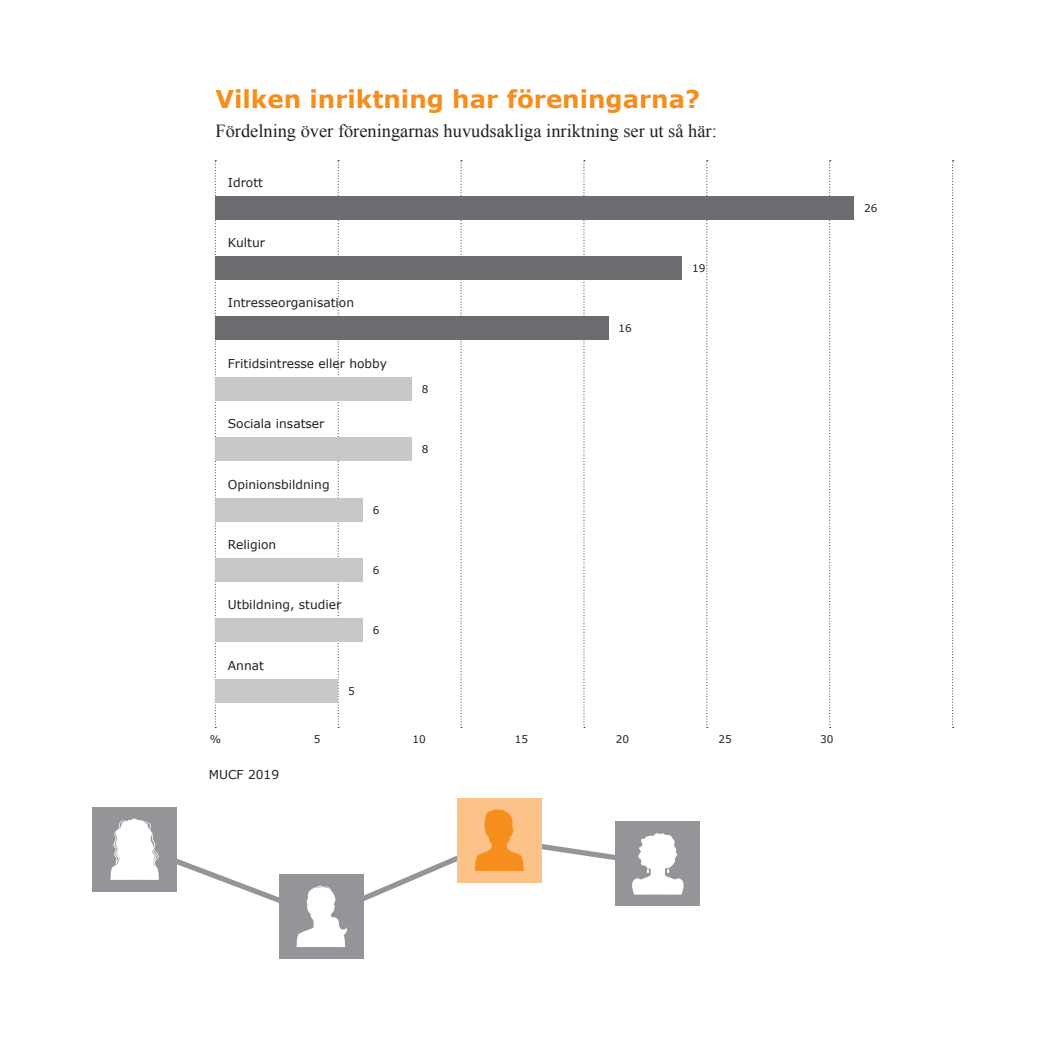
<style>
.page{position:relative;width:1042px;height:1042px;background:#fff}
.page>*{position:absolute;margin:0;border:0;box-sizing:border-box;transform-origin:0 0}
.RUBRIK_3{font:700 24.5px "Verdana";color:#f68e1e}
.BRÖD{font:18.38px "Times New Roman";color:#231f20}
.RUBRIK_2{font:12.25px "Verdana";color:#231f20}
.RUBRIK_2-2{font:10.5px "Verdana";color:#231f20}
</style>
<div class="page">
<svg style="left:128px;top:835px;width:488px;height:87px"></svg>
<svg style="left:952px;top:160px;width:1px;height:568px"></svg>
<svg style="left:338px;top:160px;width:1px;height:568px"></svg>
<svg style="left:461px;top:160px;width:1px;height:568px"></svg>
<svg style="left:583px;top:160px;width:2px;height:568px"></svg>
<svg style="left:706px;top:160px;width:2px;height:568px"></svg>
<svg style="left:829px;top:160px;width:2px;height:568px"></svg>
<svg style="left:215px;top:160px;width:1px;height:568px"></svg>
<div style="left:280px;top:874px;width:84px;height:84px;background:#939598"></div>
<svg style="left:296px;top:885px;width:51px;height:62px"></svg>
<div style="left:93px;top:807px;width:84px;height:84px;background:#939598"></div>
<svg style="left:110px;top:818px;width:49px;height:62px"></svg>
<div style="left:616px;top:822px;width:84px;height:84px;background:#939598"></div>
<svg style="left:632px;top:833px;width:52px;height:61px"></svg>
<div style="left:457px;top:798px;width:84px;height:84px;background:#fcc287"></div>
<svg style="left:475px;top:809px;width:49px;height:62px"></svg>
<div style="left:215px;top:256px;width:467px;height:24px;background:#6c6d70"></div>
<div style="left:215px;top:196px;width:639px;height:23px;background:#6c6d70"></div>
<div style="left:215px;top:437px;width:197px;height:24px;background:#c7c8ca"></div>
<div style="left:215px;top:618px;width:148px;height:24px;background:#c7c8ca"></div>
<div style="left:215px;top:317px;width:394px;height:23px;background:#6c6d70"></div>
<div style="left:215px;top:498px;width:148px;height:23px;background:#c7c8ca"></div>
<div style="left:215px;top:679px;width:123px;height:23px;background:#c7c8ca"></div>
<div style="left:215px;top:377px;width:197px;height:24px;background:#c7c8ca"></div>
<div style="left:215px;top:558px;width:148px;height:24px;background:#c7c8ca"></div>
<p class="RUBRIK_3" style="left:215px;top:83px;width:486px">Vilken inriktning har föreningarna?</p>
<p class="BRÖD" style="left:215px;top:118px;width:503px">Fördelning över föreningarnas huvudsakliga inriktning ser ut så här:</p>
<p class="RUBRIK_2" style="left:228px;top:174px;width:37px">Idrott</p>
<p class="RUBRIK_2" style="left:228px;top:235px;width:39px">Kultur</p>
<p class="RUBRIK_2" style="left:228px;top:295px;width:128px">Intresseorganisation</p>
<p class="RUBRIK_2" style="left:228px;top:355px;width:161px">Fritidsintresse eller hobby</p>
<p class="RUBRIK_2" style="left:228px;top:416px;width:98px">Sociala insatser</p>
<p class="RUBRIK_2" style="left:228px;top:476px;width:103px">Opinionsbildning</p>
<p class="RUBRIK_2" style="left:228px;top:537px;width:50px">Religion</p>
<p class="RUBRIK_2" style="left:228px;top:597px;width:115px">Utbildning, studier</p>
<p class="RUBRIK_2" style="left:228px;top:657px;width:38px">Annat</p>
<p class="RUBRIK_2-2" style="left:348px;top:684px;width:8px">5</p>
<p class="RUBRIK_2-2" style="left:373px;top:503px;width:8px">6</p>
<p class="RUBRIK_2-2" style="left:373px;top:563px;width:8px">6</p>
<p class="RUBRIK_2-2" style="left:373px;top:624px;width:8px">6</p>
<p class="RUBRIK_2-2" style="left:422px;top:382px;width:8px">8</p>
<p class="RUBRIK_2-2" style="left:422px;top:443px;width:8px">8</p>
<p class="RUBRIK_2-2" style="left:618px;top:322px;width:15px">16</p>
<p class="RUBRIK_2-2" style="left:692px;top:262px;width:15px">19</p>
<p class="RUBRIK_2-2" style="left:210px;top:733px;width:13px">%</p>
<p class="RUBRIK_2-2" style="left:314px;top:733px;width:8px">5</p>
<p class="RUBRIK_2-2" style="left:412px;top:733px;width:15px">10</p>
<p class="RUBRIK_2-2" style="left:515px;top:733px;width:15px">15</p>
<p class="RUBRIK_2-2" style="left:616px;top:733px;width:15px">20</p>
<p class="RUBRIK_2-2" style="left:718px;top:733px;width:15px">25</p>
<p class="RUBRIK_2-2" style="left:820px;top:733px;width:15px">30</p>
<p class="RUBRIK_2" style="left:209px;top:766px;width:72px">MUCF 2019</p>
<p class="RUBRIK_2-2" style="left:864px;top:201px;width:15px">26</p>
</div>
